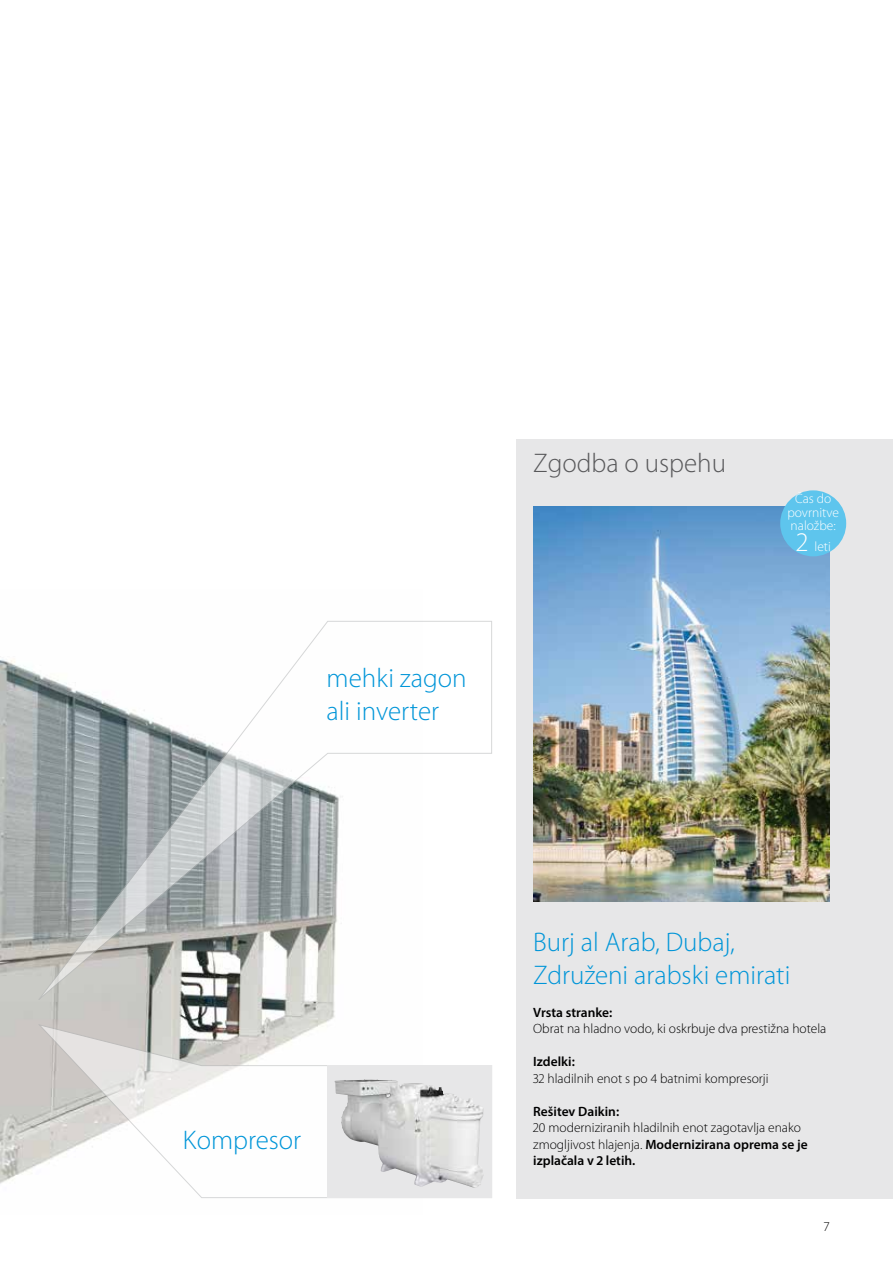
<style>
.page{position:relative;width:893px;height:1263px;background:#fff}
.page>*{position:absolute;margin:0;border:0;box-sizing:border-box;transform-origin:0 0}
.t1{font:300 27px/33px "Myriad Pro";color:#0095d8}
.t2{font:300 27px "Myriad Pro";color:#58585a}
.t3{font:300 13.5px/16.5px "Myriad Pro";color:#000}
.t4{font:600 13.5px "Myriad Pro";color:#000}
.t5{font:300 13.5px/13.5px "Myriad Pro";color:#fff;text-align:center}
.s1{font-size:27px}
.s2{font-weight:600}
</style>
<div class="page">
<div style="left:516px;top:439px;width:377px;height:759px;background:#e7e7e8"></div>
<img style="left:533px;top:506px;width:296px;height:396px">
<img style="left:0;top:659px;width:335px;height:525px">
<svg style="left:38px;top:1024px;width:454px;height:174px"></svg>
<svg style="left:37px;top:621px;width:455px;height:380px"></svg>
<div style="left:327px;top:1065px;width:165px;height:132px;background:#e7e7e8"></div>
<img style="left:335px;top:1079px;width:149px;height:109px">
<div style="left:780px;top:490px;width:66px;height:66px;background:#5ec5ed;border-radius:50%"></div>
<h1 class="t1" style="left:327px;top:661px;width:141px">mehki zagon ali inverter</h1>
<h1 class="t2" style="left:533px;top:448px;width:194px">Zgodba o uspehu</h1>
<p class="t5" style="left:787px;top:492px;width:53px">Čas do povrnitve naložbe:</p>
<p class="t5" style="left:795px;top:540px;width:37px"><span class="s1">2</span> leti</p>
<h1 class="t1" style="left:183px;top:1123px;width:120px">Kompresor</h1>
<h1 class="t1" style="left:533px;top:925px;width:259px">Burj al Arab, Dubaj,<br>Združeni arabski emirati</h1>
<p class="t4" style="left:533px;top:1003px;width:81px">Vrsta stranke:</p>
<p class="t3" style="left:533px;top:1021px;width:295px">Obrat na hladno vodo, ki oskrbuje dva prestižna hotela</p>
<p class="t4" style="left:533px;top:1053px;width:43px">Izdelki:</p>
<p class="t3" style="left:533px;top:1070px;width:237px">32 hladilnih enot s po 4 batnimi kompresorji</p>
<p class="t4" style="left:533px;top:1102px;width:87px">Rešitev Daikin:</p>
<p class="t3" style="left:533px;top:1119px;width:276px">20 moderniziranih hladilnih enot zagotavlja enako zmogljivost hlajenja. <span class="s2">Modernizirana oprema se je izplačala v 2 letih.</span></p>
<p class="t3" style="left:824px;top:1219px;width:7px">7</p>
</div>
